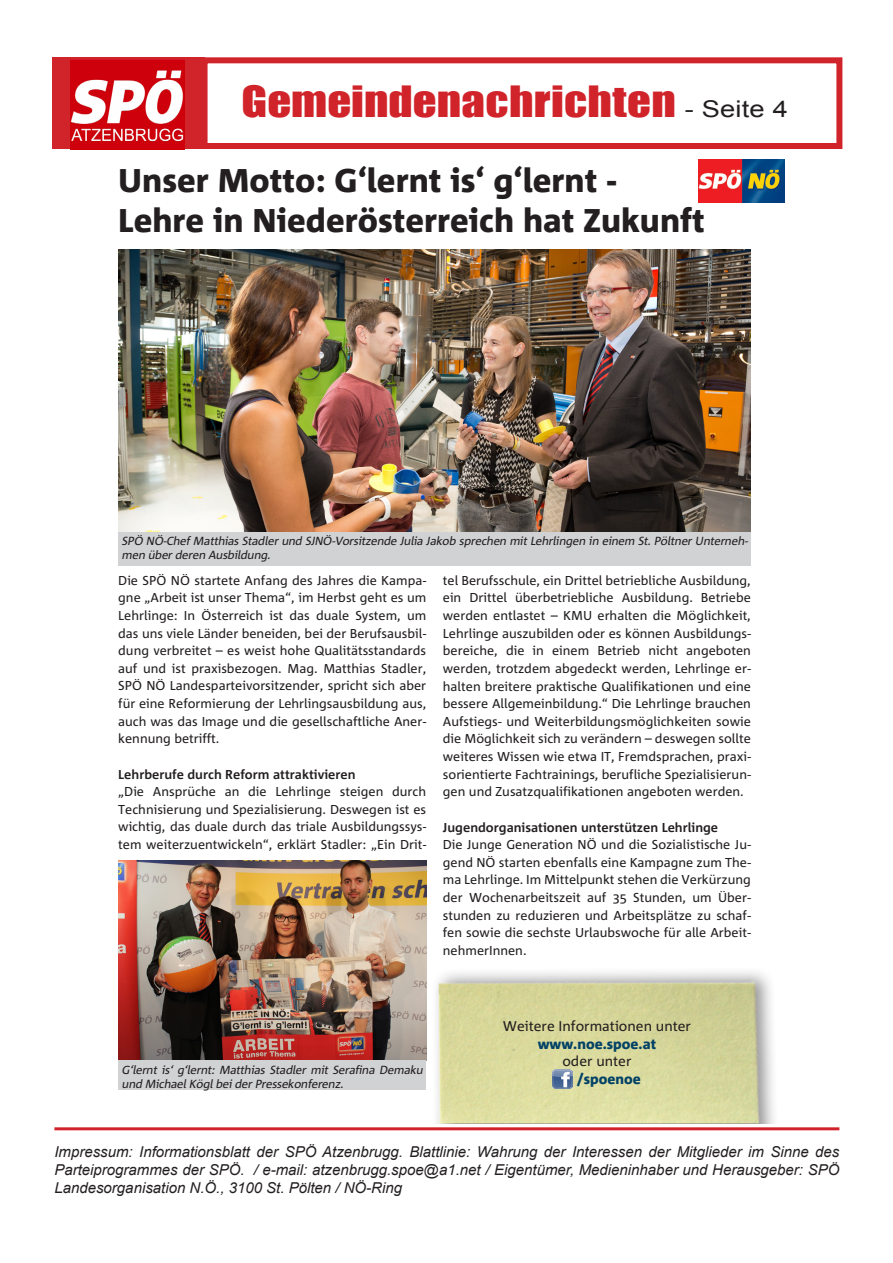
<style>
.page{position:relative;width:893px;height:1263px;background:#fff}
.page>*{position:absolute;margin:0;border:0;box-sizing:border-box;transform-origin:0 0}
.t1{font:39.6px "Impact";letter-spacing:.005em;color:#d1232a;scale:1.18 1}
.t2{font:800 32.85px/39.5px "Corpid";color:#231f20}
.t3{font:italic 15px/18px "Arial";color:#231f20;text-align:justify}
.t4{font:14.1px "Corpid";color:#231f20}
.t5{font:800 14.1px "Corpid";color:#024266}
.t6{font:12.9px/17.5px "Corpid";color:#231f20;text-align:justify}
.t7{font:italic 11.7px/14.1px "Corpid";color:#231f20}
.s1{font-family:"Arial";font-size:23.1px;color:#231f20}
.s2{font-weight:700}
</style>
<div class="page">
<div style="left:52px;top:57px;width:153px;height:92px;background:#d1232a"></div>
<img style="left:70px;top:60px;width:114px;height:89px">
<div style="left:202px;top:57px;width:640px;height:92px;border:6px solid #d1232a"></div>
<hr style="left:54px;top:1127px;width:785px;height:3px;background:#d1232a">
<img style="left:426px;top:940px;width:348px;height:183px">
<img style="left:118px;top:250px;width:633px;height:282px">
<img style="left:553px;top:1069px;width:20px;height:20px">
<img style="left:698px;top:159px;width:86px;height:44px">
<div style="left:118px;top:532px;width:633px;height:33px;background:#d1d2d4"></div>
<img style="left:118px;top:861px;width:308px;height:199px">
<div style="left:118px;top:1060px;width:308px;height:30px;background:#d1d2d4"></div>
<p class="t1" style="left:242px;top:71px;width:464px">Gemeindenachrichten <span class="s1">- Seite 4</span></p>
<p class="t2" style="left:118px;top:162px;width:588px">Unser Motto: G‘lernt is‘ g‘lernt -<br>Lehre in Niederösterreich hat Zukunft</p>
<p class="t7" style="left:122px;top:534px;width:630px">SPÖ NÖ-Chef Matthias Stadler und SJNÖ-Vorsitzende Julia Jakob sprechen mit Lehrlingen in einem St. Pöltner Unterneh&shy;men überderen Ausbildung.</p>
<p class="t6" style="left:118px;top:572px;width:309px">Die SPÖ NÖ startete Anfang des Jahres die Kampa&shy;gne „Arbeit ist unser Thema“, im Herbst geht es um Lehrlinge: In Österreich ist das duale System, um das uns viele Länder beneiden, bei der Berufsausbil&shy;dung verbreitet – es weist hohe Qualitätsstandards auf und ist praxisbezogen. Mag. Matthias Stadler, SPÖ NÖ Landesparteivorsitzender, spricht sich aber für eine Reformierung der Lehrlingsausbildung aus, auch was das Image und die gesellschaftliche Aner&shy;kennung betrifft.</p>
<p class="t6" style="left:118px;top:765px;width:309px;text-align:left"><span class="s2">Lehrberufe durch Reform attraktivieren<br></span>„Die Ansprüche an die Lehrlinge steigen durch Technisierung und Spezialisierung. Deswegen ist es wichtig, das duale durch das triale Ausbildungssys&shy;tem weiterzuentwickeln“, erklärt Stadler: „Ein Drit-</p>
<p class="t6" style="left:443px;top:572px;width:309px">tel Berufsschule, ein Drittel betriebliche Ausbildung, ein Drittel überbetriebliche Ausbildung. Betriebe werden entlastet – KMU erhalten die Möglichkeit, Lehrlinge auszubilden oder es können Ausbildungs&shy;bereiche, die in einem Betrieb nicht angeboten werden, trotzdem abgedeckt werden, Lehrlinge er&shy;halten breitere praktische Qualifikationen und eine bessere Allgemeinbildung.“ Die Lehrlinge brauchen Aufstiegs- und Weiterbildungsmöglichkeiten sowie die Möglichkeit sich zu verändern – deswegen sollte weiteres Wissen wie etwa IT, Fremdsprachen, praxi&shy;sorientierte Fachtrainings, berufliche Spezialisierun&shy;gen und Zusatzqualifikationen angeboten werden.</p>
<p class="t6" style="left:443px;top:818px;width:309px;text-align:left"><span class="s2">Jugendorganisationen unterstützen Lehrlinge<br></span>Die Junge Generation NÖ und die Sozialistische Ju&shy;gend NÖ starten ebenfalls eine Kampagne zum The&shy;ma Lehrlinge. Im Mittelpunkt stehen die Verkürzung der Wochenarbeitszeit auf 35 Stunden, um Über&shy;stunden zu reduzieren und Arbeitsplätze zu schaf&shy;fen sowie die sechste Urlaubswoche für alle Arbeit&shy;nehmerInnen.</p>
<p class="t7" style="left:122px;top:1063px;width:305px">G‘lernt is‘ g‘lernt: Matthias Stadler mit Serafina Demaku und MichaelKöglbeiderPressekonferenz.</p>
<p class="t4" style="left:503px;top:1018px;width:190px">Weitere Informationen unter</p>
<p class="t5" style="left:538px;top:1036px;width:120px">www.noe.spoe.at</p>
<p class="t4" style="left:562px;top:1054px;width:71px">oder unter</p>
<p class="t5" style="left:577px;top:1071px;width:66px">/spoenoe</p>
<p class="t3" style="left:54px;top:1142px;width:786px">Impressum: Informationsblatt der SPÖ Atzenbrugg. Blattlinie: Wahrung der Interessen der Mitglieder im Sinne des Parteiprogrammes der SPÖ. / e-mail: atzenbrugg.spoe@a1.net / Eigentümer, Medieninhaber und Herausgeber: SPÖ Landesorganisation N.Ö., 3100 St. Pölten / NÖ-Ring</p>
</div>
